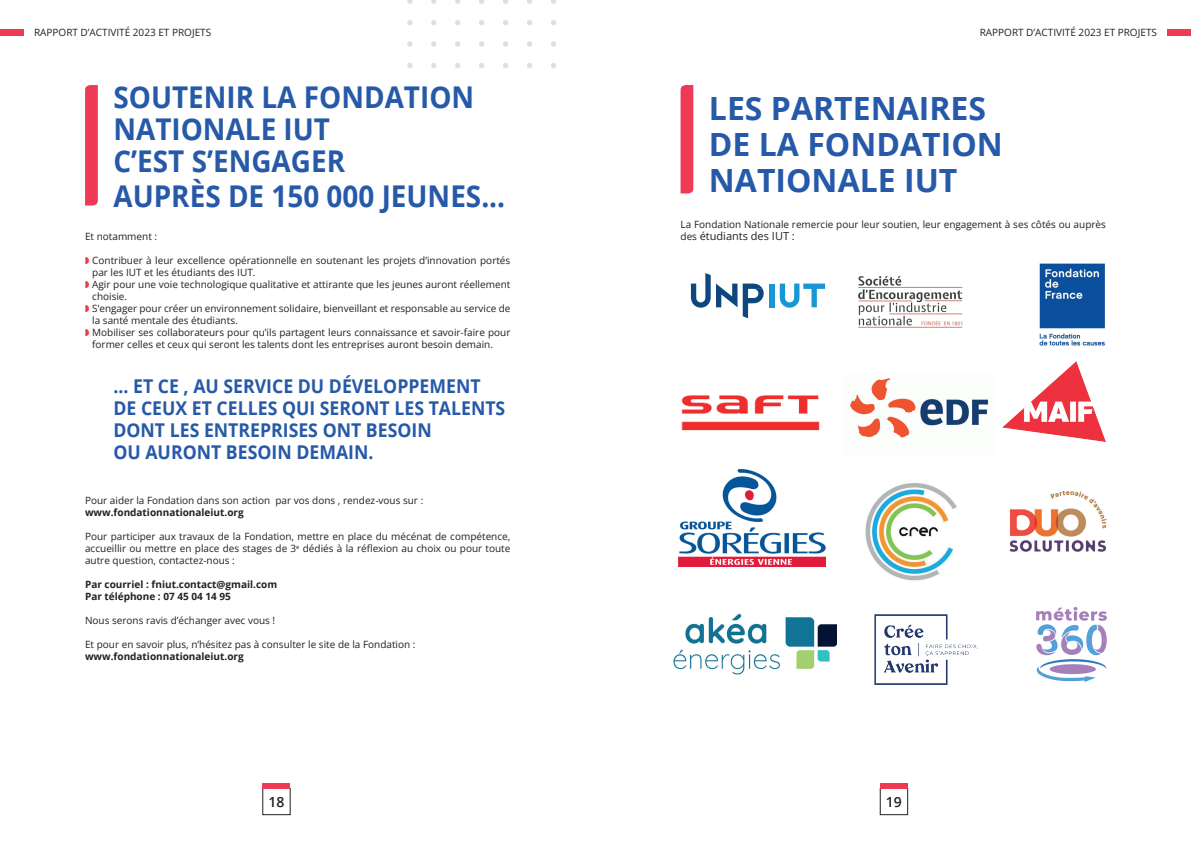
<style>
.page{position:relative;width:1191px;height:842px;background:#fff}
.page>*{position:absolute;margin:0;border:0;box-sizing:border-box;transform-origin:0 0}
.t1{font:700 32px/36px "Open Sans";color:#2659a8}
.t2{font:700 30px/32px "Open Sans";color:#2659a8;scale:.93 1}
.t3{font:700 19px/22px "Open Sans";color:#2659a8;scale:.93 1}
.t4{font:600 14px "Open Sans";color:#231f20}
.t5{font:11px "Open Sans";color:#231f20}
.t6{font:10px/12px "Open Sans";color:#231f20;text-align:justify}
.t7{font:700 10px/12px "Open Sans";color:#231f20}
.s1{color:#ee3a54}
.s2{font-size:10px}
</style>
<div class="page">
<div style="left:262px;top:788px;width:28px;height:27px;border:1px solid #231f20"></div>
<div style="left:262px;top:784px;width:28px;height:5px;background:#ee3a54"></div>
<svg style="left:680px;top:85px;width:13px;height:108px"></svg>
<div style="left:769px;top:284px;width:5px;height:23px;background:#1897d5"></div>
<svg style="left:716px;top:284px;width:47px;height:34px"></svg>
<svg style="left:691px;top:273px;width:19px;height:35px"></svg>
<svg style="left:779px;top:284px;width:46px;height:24px"></svg>
<img style="left:681px;top:395px;width:139px;height:36px">
<img style="left:679px;top:470px;width:146px;height:96px">
<img style="left:1039px;top:263px;width:66px;height:83px">
<img style="left:858px;top:276px;width:105px;height:52px">
<div style="left:0;top:29px;width:24px;height:7px;background:#ee3a54"></div>
<svg style="left:551px;top:63px;width:5px;height:5px"></svg>
<svg style="left:527px;top:63px;width:5px;height:5px"></svg>
<svg style="left:503px;top:63px;width:5px;height:5px"></svg>
<svg style="left:479px;top:63px;width:5px;height:5px"></svg>
<svg style="left:455px;top:63px;width:5px;height:5px"></svg>
<svg style="left:431px;top:63px;width:5px;height:5px"></svg>
<svg style="left:407px;top:63px;width:5px;height:5px"></svg>
<svg style="left:551px;top:41px;width:5px;height:6px"></svg>
<svg style="left:527px;top:41px;width:5px;height:6px"></svg>
<svg style="left:503px;top:41px;width:5px;height:6px"></svg>
<svg style="left:479px;top:41px;width:5px;height:6px"></svg>
<svg style="left:455px;top:41px;width:5px;height:6px"></svg>
<svg style="left:431px;top:41px;width:5px;height:6px"></svg>
<svg style="left:407px;top:41px;width:5px;height:6px"></svg>
<svg style="left:551px;top:20px;width:5px;height:5px"></svg>
<svg style="left:527px;top:20px;width:5px;height:5px"></svg>
<svg style="left:503px;top:20px;width:5px;height:5px"></svg>
<svg style="left:479px;top:20px;width:5px;height:5px"></svg>
<svg style="left:455px;top:20px;width:5px;height:5px"></svg>
<svg style="left:431px;top:20px;width:5px;height:5px"></svg>
<svg style="left:407px;top:20px;width:5px;height:5px"></svg>
<svg style="left:551px;top:0;width:5px;height:4px"></svg>
<svg style="left:527px;top:0;width:5px;height:4px"></svg>
<svg style="left:503px;top:0;width:5px;height:4px"></svg>
<svg style="left:479px;top:0;width:5px;height:4px"></svg>
<svg style="left:455px;top:0;width:5px;height:4px"></svg>
<svg style="left:431px;top:0;width:5px;height:4px"></svg>
<svg style="left:407px;top:0;width:5px;height:4px"></svg>
<svg style="left:85px;top:85px;width:13px;height:121px;background:#ee3f58"></svg>
<img style="left:865px;top:483px;width:92px;height:98px">
<img style="left:850px;top:378px;width:138px;height:60px">
<img style="left:1002px;top:362px;width:103px;height:80px">
<img style="left:673px;top:614px;width:163px;height:60px">
<div style="left:880px;top:788px;width:28px;height:27px;border:1px solid #231f20"></div>
<div style="left:880px;top:784px;width:28px;height:5px;background:#ee3a54"></div>
<img style="left:1009px;top:490px;width:98px;height:62px">
<img style="left:874px;top:614px;width:104px;height:71px">
<img style="left:1036px;top:607px;width:70px;height:74px">
<div style="left:1167px;top:29px;width:24px;height:7px;background:#ee3a54"></div>
<p class="t6" style="left:34px;top:26px;width:179px">RAPPORT D’ACTIVITÉ 2023 ET PROJETS</p>
<h2 class="t2" style="left:113px;top:80px;width:389px">SOUTENIR LA FONDATION<br>NATIONALE IUT<br>C’EST S’ENGAGER</h2>
<h2 class="t2" style="left:113px;top:179px;width:423px">AUPRÈS DE 150 000 JEUNES...</h2>
<p class="t6" style="left:85px;top:230px;width:74px">Et notamment :</p>
<p class="t6" style="left:85px;top:254px;width:427px"><span class="s1">◗</span> Contribuer à leur excellence opérationnelle en soutenant les projets d’innovation portés</p>
<p class="t6" style="left:92px;top:266px;width:165px">par les IUT et les étudiants des IUT.</p>
<p class="t6" style="left:85px;top:278px;width:427px"><span class="s1">◗</span> Agir pour une voie technologique qualitative et attirante que les jeunes auront réellement</p>
<p class="t6" style="left:92px;top:290px;width:36px">choisie.</p>
<p class="t6" style="left:85px;top:302px;width:427px"><span class="s1">◗</span> S’engager pour créer un environnement solidaire, bienveillant et responsable au service de</p>
<p class="t6" style="left:92px;top:314px;width:147px">la santé mentale des étudiants.</p>
<p class="t6" style="left:85px;top:326px;width:427px"><span class="s1">◗</span> Mobiliser ses collaborateurs pour qu’ils partagent leurs connaissance et savoir-faire pour</p>
<p class="t6" style="left:92px;top:338px;width:402px">former celles et ceux qui seront les talents dont les entreprises auront besoin demain.</p>
<h3 class="t3" style="left:113px;top:374px;width:423px">... ET CE , AU SERVICE DU DÉVELOPPEMENT DE CEUX ET CELLES QUI SERONT LES TALENTS DONT LES ENTREPRISES ONT BESOIN<br>OU AURONT BESOIN DEMAIN.</h3>
<p class="t6" style="left:85px;top:494px;width:340px">Pour aider la Fondation dans son action par vos dons , rendez-vous sur :</p>
<p class="t7" style="left:85px;top:506px;width:160px">www.fondationnationaleiut.org</p>
<p class="t6" style="left:85px;top:530px;width:427px">Pour participer aux travaux de la Fondation, mettre en place du mécénat de compétence, accueillir ou mettre en place des stages de 3<sup>e</sup> dédiés à la réflexion au choix ou pour toute autre question, contactez-nous :</p>
<p class="t7" style="left:85px;top:578px;width:194px">Par courriel : fniut.contact@gmail.com<br>Par téléphone : 07 45 04 14 95</p>
<p class="t6" style="left:85px;top:614px;width:192px">Nous serons ravis d’échanger avec vous !</p>
<p class="t6" style="left:85px;top:638px;width:332px">Et pour en savoir plus, n’hésitez pas à consulter le site de la Fondation :</p>
<p class="t7" style="left:85px;top:650px;width:160px">www.fondationnationaleiut.org</p>
<h3 class="t4" style="left:268px;top:792px;width:17px">18</h3>
<p class="t6" style="left:979px;top:26px;width:179px">RAPPORT D’ACTIVITÉ 2023 ET PROJETS</p>
<h1 class="t1" style="left:709px;top:90px;width:295px">LES PARTENAIRES<br>DE LA FONDATION<br>NATIONALE IUT</h1>
<p class="t6" style="left:680px;top:218px;width:427px">La Fondation Nationale remercie pour leur soutien, leur engagement à ses côtés ou auprès</p>
<p class="t5" style="left:680px;top:228px;width:116px"><span class="s2">des</span> étudiants des IUT :</p>
<h3 class="t4" style="left:886px;top:792px;width:17px">19</h3>
</div>
